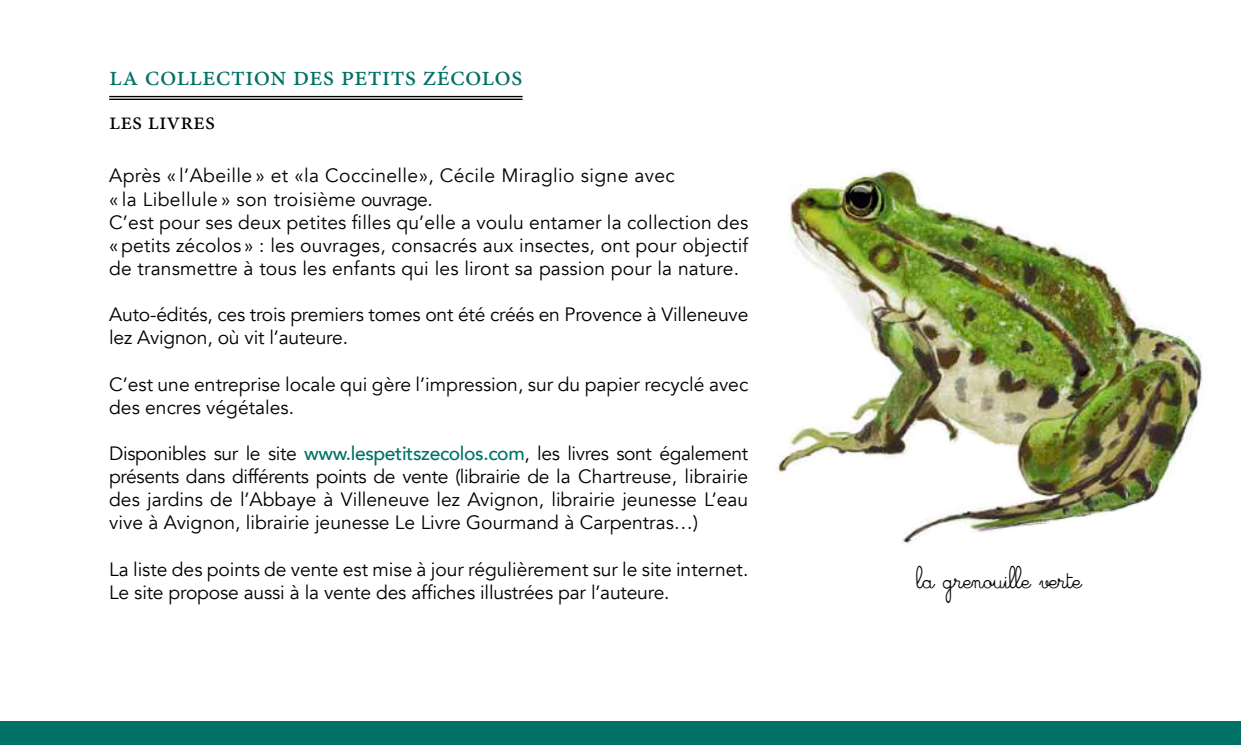
<style>
.page{position:relative;width:1241px;height:745px;background:#fff}
.page>*{position:absolute;margin:0;border:0;box-sizing:border-box;transform-origin:0 0}
.t1{font:28.18px "Minion Pro";color:#007265}
.t2{font:24.5px "Cursivestandard";letter-spacing:-.02em;color:#000}
.t3{font:24.5px "Minion Pro";color:#000}
.t4{font:19.25px/23.1px "Avenir";color:#000}
.s1{font-weight:500;color:#007265}
</style>
<div class="page">
<img style="left:776px;top:168px;width:427px;height:376px">
<hr style="left:109px;top:96px;width:413px;height:1px;background:#000">
<hr style="left:109px;top:99px;width:413px;height:1px;background:#000">
<div style="left:0;top:720px;width:1240px;height:24px;background:#007265"></div>
<h1 class="t1" style="left:109px;top:57px;width:415px">la collection des petits zécolos</h1>
<p class="t3" style="left:109px;top:104px;width:107px">les livres</p>
<p class="t4" style="left:109px;top:164px;width:640px">Après « l’Abeille » et «la Coccinelle», Cécile Miraglio signe avec<br>« la Libellule » son troisième ouvrage.<br>C’est pour ses deux petites filles qu’elle a voulu entamer la collection des «petits zécolos » : les ouvrages, consacrés aux insectes, ont pour objectif de transmettre à tous les enfants qui les liront sa passion pour la nature.</p>
<p class="t4" style="left:109px;top:303px;width:640px">Auto-édités, ces trois premiers tomes ont été créés en Provence à Villeneuve lez Avignon, où vit l’auteure.</p>
<p class="t4" style="left:109px;top:372px;width:640px">C’est une entreprise locale qui gère l’impression, sur du papier recyclé avec des encres végétales.</p>
<p class="t4" style="left:109px;top:442px;width:640px;text-align:justify">Disponibles sur le site <span class="s1">www.lespetitszecolos.com</span>, les livres sont également présents dans différents points de vente (librairie de la Chartreuse, librairie des jardins de l’Abbaye à Villeneuve lez Avignon, librairie jeunesse L’eau vive à Avignon, librairie jeunesse Le Livre Gourmand à Carpentras…)</p>
<p class="t4" style="left:109px;top:557px;width:640px">La liste des points de vente est mise à jour régulièrement sur le site internet.<br>Le site propose aussi à la vente des affiches illustrées par l’auteure.</p>
<p class="t2" style="left:917px;top:565px;width:166px">la grenouille verte</p>
</div>
